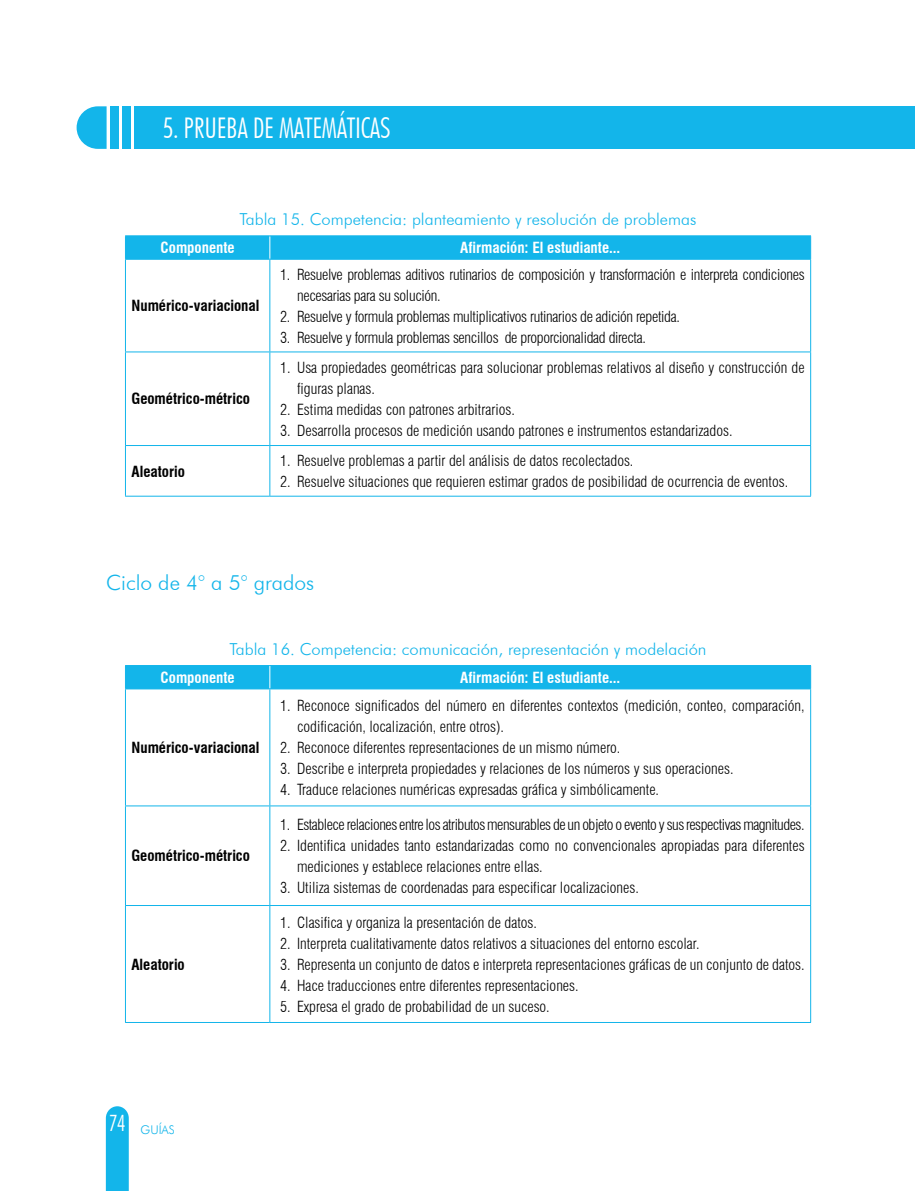
<style>
.page{position:relative;width:915px;height:1191px;background:#fff}
.page>*{position:absolute;margin:0;border:0;box-sizing:border-box;transform-origin:0 0}
.t1{font:300 condensed 28.5px "Futura BT";letter-spacing:-.01em;color:#fff}
.t2{font:300 21px "Futura BT";color:#13b5ea}
.t3{font:300 16.5px "Futura BT";color:#13b5ea}
.t4{font:300 condensed 15px/21px "Swiss 721 BT";color:#000}
.t5{font:300 condensed 15px/21px "Swiss 721 BT";letter-spacing:-.02em;color:#000}
.t6{font:700 condensed 15px "Swiss 721 BT";color:#000}
.t7{font:300 condensed 15px "Swiss 721 BT";letter-spacing:-.03em;color:#000}
.t8{font:700 condensed 15px "Swiss 721 BT";color:#fff}
.t9{font:300 12px "Futura BT";color:#13b5ea}
</style>
<div class="page">
<div style="left:135px;top:106px;width:779px;height:43px;background:#13b5ea"></div>
<div style="left:122px;top:106px;width:9px;height:43px;background:#13b5ea"></div>
<div style="left:110px;top:106px;width:9px;height:43px;background:#13b5ea"></div>
<svg style="left:77px;top:106px;width:29px;height:43px"></svg>
<hr style="left:125px;top:260px;width:1px;height:91px;background:#13b5ea">
<hr style="left:269px;top:260px;width:1px;height:91px;background:#13b5ea">
<hr style="left:810px;top:260px;width:1px;height:91px;background:#13b5ea">
<hr style="left:125px;top:351px;width:145px;height:1px;background:#13b5ea">
<hr style="left:125px;top:352px;width:1px;height:93px;background:#13b5ea">
<hr style="left:270px;top:351px;width:540px;height:1px;background:#13b5ea">
<hr style="left:269px;top:352px;width:1px;height:93px;background:#13b5ea">
<hr style="left:810px;top:352px;width:1px;height:93px;background:#13b5ea">
<hr style="left:125px;top:445px;width:145px;height:1px;background:#13b5ea">
<hr style="left:125px;top:446px;width:1px;height:50px;background:#13b5ea">
<hr style="left:270px;top:445px;width:540px;height:1px;background:#13b5ea">
<hr style="left:269px;top:446px;width:1px;height:50px;background:#13b5ea">
<hr style="left:810px;top:446px;width:1px;height:50px;background:#13b5ea">
<hr style="left:125px;top:496px;width:145px;height:1px;background:#13b5ea">
<hr style="left:270px;top:496px;width:540px;height:1px;background:#13b5ea">
<hr style="left:125px;top:235px;width:145px;height:1px;background:#13b5ea">
<hr style="left:270px;top:235px;width:540px;height:1px;background:#13b5ea">
<div style="left:125px;top:236px;width:686px;height:23px;background:#13b5ea"></div>
<hr style="left:125px;top:259px;width:145px;height:1px;background:#13b5ea">
<hr style="left:270px;top:259px;width:540px;height:1px;background:#13b5ea">
<hr style="left:125px;top:689px;width:1px;height:116px;background:#13b5ea">
<hr style="left:269px;top:689px;width:1px;height:116px;background:#13b5ea">
<hr style="left:810px;top:689px;width:1px;height:116px;background:#13b5ea">
<hr style="left:125px;top:805px;width:145px;height:1px;background:#13b5ea">
<hr style="left:125px;top:806px;width:1px;height:99px;background:#13b5ea">
<hr style="left:270px;top:805px;width:540px;height:1px;background:#13b5ea">
<hr style="left:269px;top:806px;width:1px;height:99px;background:#13b5ea">
<hr style="left:810px;top:806px;width:1px;height:99px;background:#13b5ea">
<hr style="left:125px;top:905px;width:145px;height:1px;background:#13b5ea">
<hr style="left:125px;top:906px;width:1px;height:116px;background:#13b5ea">
<hr style="left:270px;top:905px;width:540px;height:1px;background:#13b5ea">
<hr style="left:269px;top:906px;width:1px;height:116px;background:#13b5ea">
<hr style="left:810px;top:906px;width:1px;height:116px;background:#13b5ea">
<hr style="left:125px;top:1022px;width:145px;height:1px;background:#13b5ea">
<hr style="left:270px;top:1022px;width:540px;height:1px;background:#13b5ea">
<div style="left:125px;top:665px;width:686px;height:24px;background:#13b5ea"></div>
<hr style="left:125px;top:688px;width:145px;height:1px;background:#13b5ea">
<hr style="left:270px;top:688px;width:540px;height:1px;background:#13b5ea">
<svg style="left:106px;top:1106px;width:23px;height:85px"></svg>
<h1 class="t1" style="left:162px;top:111px;width:229px">5. PRUEBA DE MATEMÁTICAS</h1>
<p class="t3" style="left:239px;top:209px;width:458px">Tabla 15. Competencia: planteamiento y resolución de problemas</p>
<p class="t8" style="left:160px;top:239px;width:76px">Componente</p>
<p class="t8" style="left:460px;top:239px;width:162px">Afirmación: El estudiante...</p>
<p class="t6" style="left:131px;top:297px;width:129px">Numérico-variacional</p>
<p class="t6" style="left:131px;top:390px;width:120px">Geométrico-métrico</p>
<p class="t6" style="left:131px;top:462px;width:55px">Aleatorio</p>
<p class="t5" style="left:297px;top:264px;width:509px;text-indent:-17px">1. Resuelve problemas aditivos rutinarios de composición y transformación e interpreta condiciones necesarias para su solución.</p>
<p class="t5" style="left:280px;top:306px;width:401px">2. Resuelve y formula problemas multiplicativos rutinarios de adición repetida.</p>
<p class="t5" style="left:280px;top:327px;width:367px">3. Resuelve y formula problemas sencillos de proporcionalidad directa.</p>
<p class="t4" style="left:297px;top:357px;width:509px;text-indent:-17px">1. Usa propiedades geométricas para solucionar problemas relativos al diseño y construcción de figuras planas.</p>
<p class="t4" style="left:280px;top:399px;width:236px">2. Estima medidas con patrones arbitrarios.</p>
<p class="t4" style="left:280px;top:420px;width:453px">3. Desarrolla procesos de medición usando patrones e instrumentos estandarizados.</p>
<p class="t4" style="left:280px;top:450px;width:355px">1. Resuelve problemas a partir del análisis de datos recolectados.</p>
<p class="t4" style="left:280px;top:471px;width:509px">2. Resuelve situaciones que requieren estimar grados de posibilidad de ocurrencia de eventos.</p>
<h2 class="t2" style="left:106px;top:570px;width:209px">Ciclo de 4° a 5° grados</h2>
<p class="t3" style="left:229px;top:639px;width:478px">Tabla 16. Competencia: comunicación, representación y modelación</p>
<p class="t8" style="left:160px;top:668px;width:76px">Componente</p>
<p class="t8" style="left:460px;top:668px;width:162px">Afirmación: El estudiante...</p>
<p class="t6" style="left:131px;top:738px;width:129px">Numérico-variacional</p>
<p class="t6" style="left:131px;top:847px;width:120px">Geométrico-métrico</p>
<p class="t6" style="left:131px;top:955px;width:55px">Aleatorio</p>
<p class="t4" style="left:297px;top:695px;width:509px;text-indent:-17px">1. Reconoce significados del número en diferentes contextos (medición, conteo, comparación, codificación, localización, entre otros).</p>
<p class="t4" style="left:280px;top:737px;width:341px">2. Reconoce diferentes representaciones de un mismo número.</p>
<p class="t4" style="left:280px;top:758px;width:455px">3. Describe e interpreta propiedades y relaciones de los números y sus operaciones.</p>
<p class="t4" style="left:280px;top:779px;width:380px">4. Traduce relaciones numéricas expresadas gráfica y simbólicamente.</p>
<p class="t7" style="left:280px;top:815px;width:526px">1. Establece relaciones entre los atributos mensurables de un objeto o evento y sus respectivas magnitudes.</p>
<p class="t4" style="left:297px;top:835px;width:509px;text-indent:-17px">2. Identifica unidades tanto estandarizadas como no convencionales apropiadas para diferentes mediciones y establece relaciones entre ellas.</p>
<p class="t4" style="left:280px;top:877px;width:360px">3. Utiliza sistemas de coordenadas para especificar localizaciones.</p>
<p class="t4" style="left:280px;top:911px;width:258px">1. Clasifica y organiza la presentación de datos.</p>
<p class="t4" style="left:280px;top:932px;width:421px">2. Interpreta cualitativamente datos relativos a situaciones del entorno escolar.</p>
<p class="t4" style="left:280px;top:953px;width:526px">3. Representa un conjunto de datos e interpreta representaciones gráficas de un conjunto de datos.</p>
<p class="t4" style="left:280px;top:974px;width:300px">4. Hace traducciones entre diferentes representaciones.</p>
<p class="t4" style="left:280px;top:995px;width:271px">5. Expresa el grado de probabilidad de un suceso.</p>
<p class="t9" style="left:109px;top:1122px;width:67px"><sup>74</sup> GUÍAS</p>
</div>
